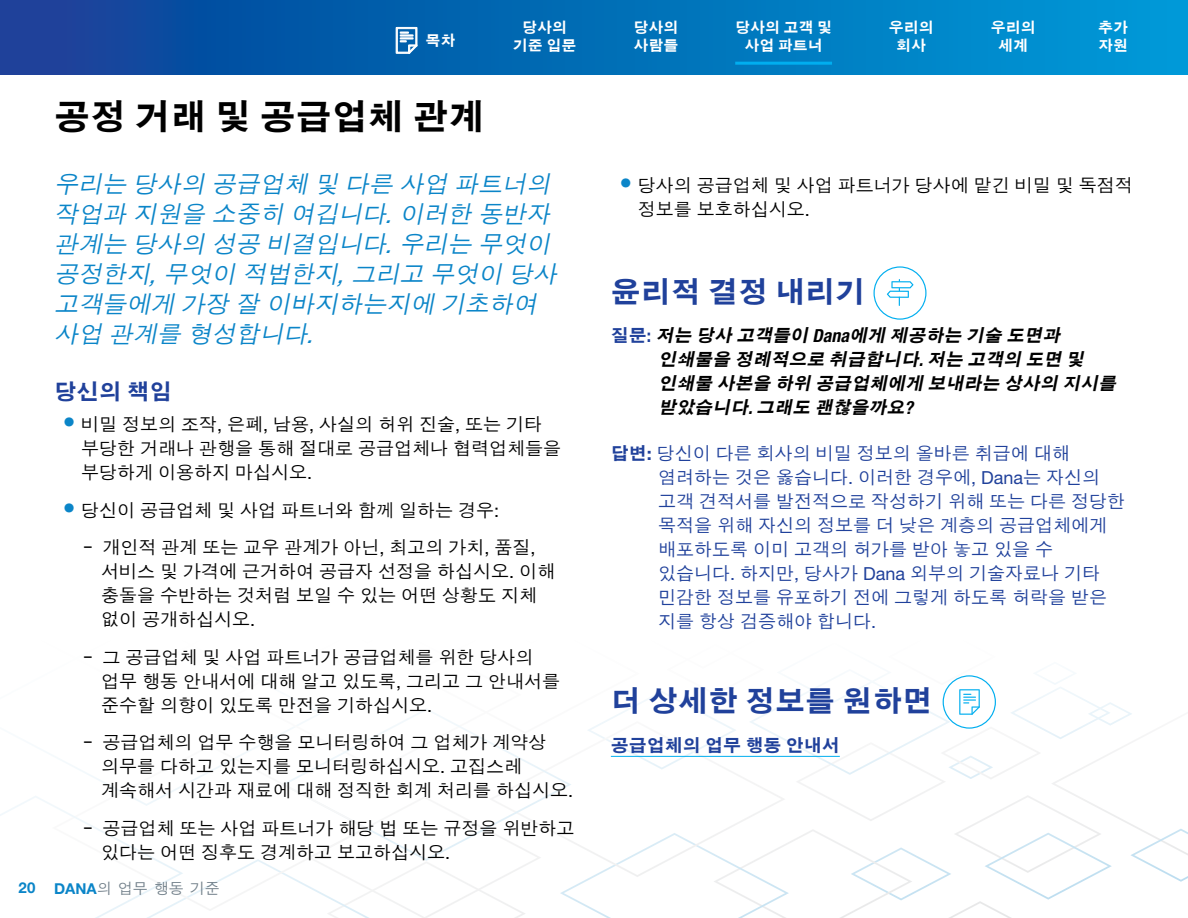
<style>
.page{position:relative;width:1188px;height:918px;background:#fff}
.page>*{position:absolute;margin:0;border:0;box-sizing:border-box;transform-origin:0 0}
.t1{font:700 36px "SM Gothic Std";color:#000}
.t2{font:700 30px "SM Gothic Std";color:#20419b}
.t3{font:italic 500 24px/30px "SM Gothic Std";color:#0b85c8}
.t4{font:700 22.5px "SM Gothic Std";color:#20419b}
.t5{font:500 18px/24px "SM Gothic Std";color:#000}
.t6{font:500 18px/24px "SM Gothic Std";color:#20419b}
.t7{font:italic 700 18px/24px "SM Gothic Std";color:#000}
.t8{font:700 18px "SM Gothic Std";color:#20419b}
.t9{font:700 15px/18px "SM Gothic Std";color:#fff;text-align:center}
.t10{font:500 15px "SM Gothic Std";color:#72808a}
.s1{font-family:"Helvetica Neue LT Pro";font-weight:400}
.s2{font-family:"Helvetica Neue LT Pro";font-weight:700;font-size:25.5px;color:#0b85c8}
.s3{font-weight:700}
.s4{font-family:"Helvetica Neue LT Pro";font-weight:700;color:#0b85c8}
.s5{font-style:normal;color:#20419b}
.s6{font-family:"Helvetica Neue LT Pro";font-style:normal;font-stretch:condensed;color:#20419b}
.s7{font-family:"Helvetica Neue LT Pro";font-stretch:condensed}
.s8{font-family:"Helvetica Neue LT Pro";font-weight:700}
</style>
<div class="page">
<svg style="left:0;top:0;width:1188px;height:75px;background:#036cb6"></svg>
<hr style="left:735px;top:62px;width:97px;height:3px;background:#00aeef">
<svg style="left:396px;top:27px;width:22px;height:27px"></svg>
<svg style="left:874px;top:266px;width:52px;height:54px"></svg>
<svg style="left:0;top:675px;width:1188px;height:243px"></svg>
<p class="t9" style="left:634px;top:20px;width:46px;text-align:left">당사의 사람들</p>
<p class="t9" style="left:735px;top:20px;width:98px">당사의 고객 및 사업 파트너</p>
<p class="t9" style="left:889px;top:20px;width:46px">우리의 회사</p>
<p class="t9" style="left:991px;top:20px;width:46px">우리의 세계</p>
<p class="t9" style="left:1098px;top:19px;width:31px">추가</p>
<p class="t9" style="left:513px;top:20px;width:65px">당사의 기준 입문</p>
<p class="t9" style="left:425px;top:33px;width:31px">목차</p>
<p class="t9" style="left:1098px;top:37px;width:31px">자원</p>
<h1 class="t1" style="left:54px;top:98px;width:432px">공정 거래 및 공급업체 관계</h1>
<h3 class="t3" style="left:54px;top:171px;width:510px">우리는 당사의 공급업체 및 다른 사업 파트너의 작업과 지원을 소중히 여깁니다<span class="s1">.</span>이러한 동반자 관계는 당사의 성공 비결입니다<span class="s1">.</span>우리는 무엇이 공정한지<span class="s1">,</span> 무엇이 적법한지<span class="s1">,</span> 그리고 무엇이 당사 고객들에게 가장 잘 이바지하는지에 기초하여 사업 관계를 형성합니다<span class="s1">.</span></h3>
<p class="t4" style="left:54px;top:380px;width:119px">당신의 책임</p>
<p class="t5" style="left:81px;top:414px;width:482px;text-indent:-18px"><span class="s2">•</span> 비밀 정보의 조작<span class="s1">,</span> 은폐<span class="s1">,</span> 남용<span class="s1">,</span> 사실의 허위 진술<span class="s1">,</span> 또는 기타 부당한 거래나 관행을 통해 절대로 공급업체나 협력업체들을 부당하게 이용하지 마십시오<span class="s1">.</span></p>
<p class="t5" style="left:63px;top:499px;width:438px"><span class="s2">•</span> 당신이 공급업체 및 사업 파트너와 함께 일하는 경우<span class="s1">:</span></p>
<p class="t5" style="left:101px;top:537px;width:456px;text-indent:-18px"><span class="s3">-</span> 개인적 관계 또는 교우 관계가 아닌<span class="s1">,</span> 최고의 가치<span class="s1">,</span> 품질<span class="s1">, </span>서비스 및 가격에 근거하여 공급자 선정을 하십시오<span class="s1">.</span> 이해 충돌을 수반하는 것처럼 보일 수 있는 어떤 상황도 지체 없이 공개하십시오<span class="s1">.</span></p>
<p class="t5" style="left:101px;top:646px;width:461px;text-indent:-18px"><span class="s3">-</span> 그 공급업체 및 사업 파트너가 공급업체를 위한 당사의 업무 행동 안내서에 대해 알고 있도록<span class="s1">,</span> 그리고 그 안내서를 준수할 의향이 있도록 만전을 기하십시오<span class="s1">.</span></p>
<p class="t5" style="left:101px;top:732px;width:474px;text-indent:-18px"><span class="s3">-</span> 공급업체의 업무 수행을 모니터링하여 그 업체가 계약상 의무를 다하고 있는지를 모니터링하십시오<span class="s1">.</span> 고집스레 계속해서 시간과 재료에 대해 정직한 회계 처리를 하십시오<span class="s1">.</span></p>
<p class="t5" style="left:101px;top:817px;width:475px;text-indent:-18px"><span class="s3">-</span> 공급업체 또는 사업 파트너가 해당 법 또는 규정을 위반하고 있다는 어떤 징후도 경계하고 보고하십시오<span class="s1">.</span></p>
<p class="t10" style="left:19px;top:881px;width:203px"><span class="s4">20 DANA</span>의 업무 행동 기준</p>
<p class="t5" style="left:638px;top:175px;width:497px;text-indent:-18px"><span class="s2">•</span> 당사의 공급업체 및 사업 파트너가 당사에 맡긴 비밀 및 독점적 정보를 보호하십시오<span class="s1">.</span></p>
<h2 class="t2" style="left:611px;top:276px;width:256px">윤리적 결정 내리기</h2>
<p class="t7" style="left:658px;top:325px;width:464px;text-indent:-47px"><span class="s5">질 문</span> <span class="s6">:</span> 저는 당사 고객들이 <span class="s7">Dana</span>에게 제공하는 기술 도면과 인쇄물을 정례적으로 취급합니다<span class="s7">.</span>저는 고객의 도면 및 인쇄물 사본을 하위 공급업체에게 보내라는 상사의 지시를 받았습니다<span class="s7">.</span>그래도 괜찮을까요<span class="s7">?</span></p>
<p class="t6" style="left:658px;top:442px;width:469px;text-indent:-47px"><span class="s3">답변</span><span class="s8">:</span> 당신이 다른 회사의 비밀 정보의 올바른 취급에 대해 염려하는 것은 옳습니다<span class="s1">.</span> 이러한 경우에<span class="s1">, Dana</span>는 자신의 고객 견적서를 발전적으로 작성하기 위해 또는 다른 정당한 목적을 위해 자신의 정보를 더 낮은 계층의 공급업체에게 배포하도록 이미 고객의 허가를 받아 놓고 있을 수 있습니다<span class="s1">.</span> 하지만<span class="s1">,</span> 당사가 <span class="s1">Dana</span> 외부의 기술자료나 기타 민감한 정보를 유포하기 전에 그렇게 하도록 허락을 받은 지를 항상 검증해야 합니다<span class="s1">.</span></p>
<h2 class="t2" style="left:611px;top:686px;width:323px">더 상세한 정보를 원하면</h2>
<p class="t8" style="left:611px;top:736px;width:230px">공급업체의 업무 행동 안내서</p>
</div>
